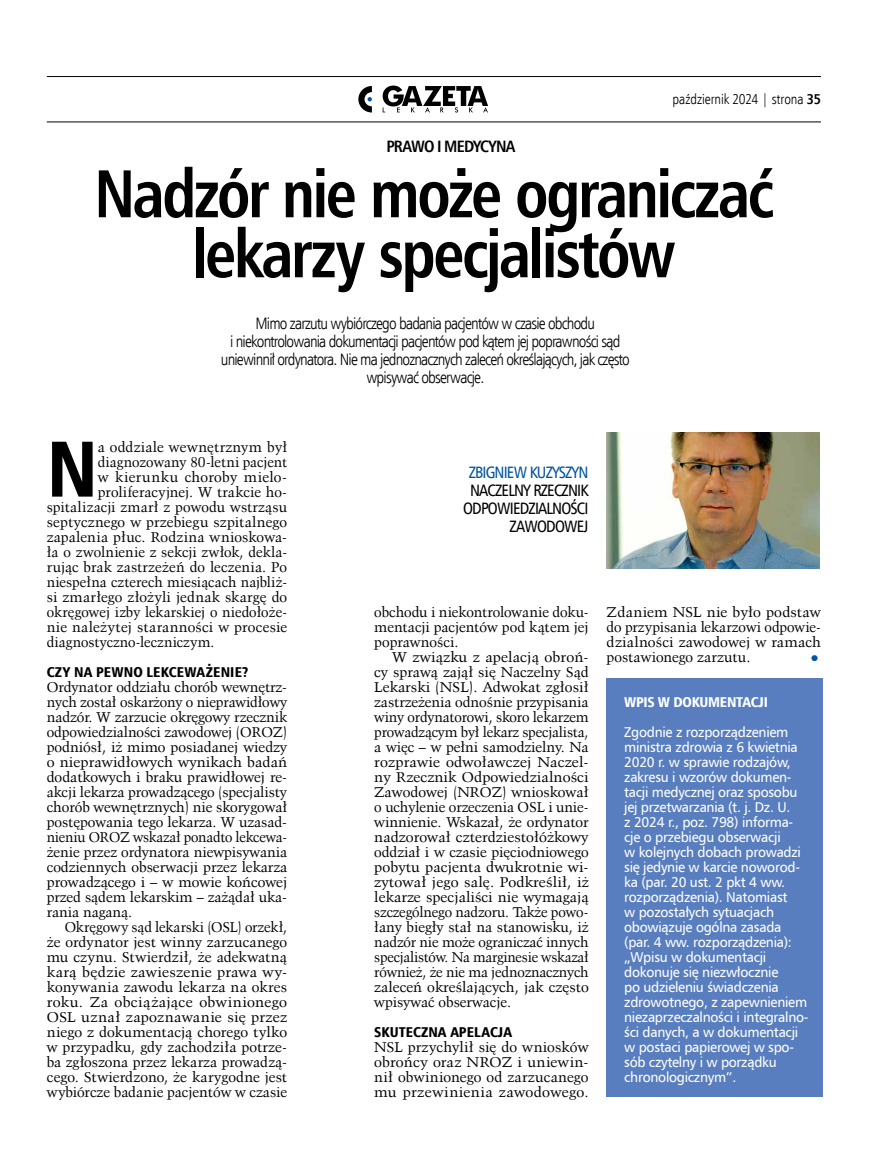
<style>
.page{position:relative;width:872px;height:1161px;background:#fff}
.page>*{position:absolute;margin:0;border:0;box-sizing:border-box;transform-origin:0 0}
.t1{font:79.05px "Humnst 777 Blk Cn EU";color:#000}
.t2{font:700 67.5px/60px "Humnst 777 Cn EU";letter-spacing:-.04em;color:#000;text-align:center;scale:.96 1}
.t3{font:21px "Kuenst 480 EU";color:#0053a2}
.t4{font:16.5px/18px "Humnst 777 Lt Cn EU";letter-spacing:-.05em;color:#000;text-align:center}
.t5{font:16.5px/18px "Humnst 777 Cn EU";letter-spacing:-.05em;color:#000;text-align:right}
.t6{font:16.5px "Humnst 777 Cn EU";letter-spacing:-.05em;color:#0053a2}
.t7{font:700 16.5px "Humnst 777 Cn EU";letter-spacing:-.05em;color:#000}
.t8{font:14.25px/15px "Kuenst 480 EU";letter-spacing:.01em;color:#000;text-align:justify}
.t9{font:14.25px/15px "Kuenst 480 EU";letter-spacing:.01em;color:#000;text-align:justify;scale:1.04 1}
.t10{font:14.25px/15px "Humnst 777 EU";letter-spacing:-.02em;color:#fff;scale:.96 1}
.t11{font:14.25px "Humnst 777 Blk Cn EU";color:#000}
.t12{font:14.25px "Humnst 777 Lt Cn EU";letter-spacing:-.005em;color:#000}
.t13{font:14.25px "Kuenst 480 EU";letter-spacing:.03em;color:#000}
.t14{font:14.25px "Humnst 777 Blk Cn EU";letter-spacing:-.02em;color:#fff}
.s1{font-family:"Humnst 777 Cn EU";font-weight:700}
</style>
<div class="page">
<hr style="left:47px;top:76px;width:774px;height:1px;background:#000">
<hr style="left:47px;top:122px;width:774px;height:1px;background:#000">
<svg style="left:383px;top:86px;width:105px;height:27px"></svg>
<svg style="left:358px;top:86px;width:14px;height:26px"></svg>
<img style="left:606px;top:433px;width:214px;height:135px">
<div style="left:606px;top:678px;width:217px;height:419px;background:#587ebf"></div>
<p class="t7" style="left:386px;top:135px;width:130px">PRAWO I MEDYCYNA</p>
<p class="t12" style="left:672px;top:90px;width:150px">październik 2024 | strona <span class="s1">35</span></p>
<h2 class="t2" style="left:94px;top:164px;width:709px">Nadzór nie może ograniczać lekarzy specjalistów</h2>
<p class="t4" style="left:221px;top:314px;width:410px">Mimo zarzutu wybiórczego badania pacjentów w czasie obchodu<br>i niekontrolowania dokumentacji pacjentów pod kątem jej poprawności sąd uniewinnił ordynatora. Nie ma jednoznacznych zaleceń określających, jak często wpisywać obserwacje.</p>
<h1 class="t1" style="left:47px;top:419px;width:53px">N</h1>
<p class="t8" style="left:98px;top:439px;width:191px">a oddziale wewnętrznym był</p>
<p class="t8" style="left:98px;top:454px;width:191px">diagnozowany 80-letni pacjent</p>
<p class="t13" style="left:98px;top:468px;width:191px">w kierunku choroby mielo-</p>
<p class="t8" style="left:98px;top:484px;width:191px">proliferacyjnej. W trakcie ho-</p>
<p class="t8" style="left:47px;top:499px;width:242px">spitalizacji zmarł z powodu wstrząsu</p>
<p class="t8" style="left:47px;top:514px;width:242px">septycznego w przebiegu szpitalnego</p>
<p class="t8" style="left:47px;top:529px;width:242px">zapalenia płuc. Rodzina wnioskowa-</p>
<p class="t8" style="left:47px;top:544px;width:242px">ła o zwolnienie z sekcji zwłok, dekla-</p>
<p class="t8" style="left:47px;top:559px;width:242px">rując brak zastrzeżeń do leczenia. Po</p>
<p class="t8" style="left:47px;top:574px;width:242px">niespełna czterech miesiącach najbliż-</p>
<p class="t8" style="left:47px;top:589px;width:242px">si zmarłego złożyli jednak skargę do</p>
<p class="t8" style="left:47px;top:604px;width:242px">okręgowej izby lekarskiej o niedołoże-</p>
<p class="t8" style="left:47px;top:619px;width:242px">nie należytej staranności w procesie</p>
<p class="t8" style="left:47px;top:634px;width:169px">diagnostyczno-leczniczym.</p>
<p class="t11" style="left:47px;top:662px;width:203px">CZY NA PEWNO LEKCEWAŻENIE?</p>
<p class="t8" style="left:47px;top:679px;width:242px">Ordynator oddziału chorób wewnętrz&shy;nych został oskarżony o nieprawidłowy nadzór. W zarzucie okręgowy rzecznik odpowiedzialności zawodowej (OROZ) podniósł, iż mimo posiadanej wiedzy o nieprawidłowych wynikach badań dodatkowych i braku prawidłowej re&shy;akcji lekarza prowadzącego (specjalisty chorób wewnętrznych) nie skorygował postępowania tego lekarza. W uzasad&shy;nieniu OROZ wskazał ponadto lekcewa&shy;żenie przez ordynatora niewpisywania codziennych obserwacji przez lekarza prowadzącego i – w mowie końcowej przed sądem lekarskim – zażądał uka&shy;rania naganą.</p>
<p class="t8" style="left:47px;top:919px;width:242px;text-indent:18px">Okręgowy sąd lekarski (OSL) orzekł, że ordynator jest winny zarzucanego mu czynu. Stwierdził, że adekwatną karą będzie zawieszenie prawa wy&shy;konywania zawodu lekarza na okres roku. Za obciążające obwinionego OSL uznał zapoznawanie się przez niego z dokumentacją chorego tylko w przypadku, gdy zachodziła potrze&shy;ba zgłoszona przez lekarza prowadzą&shy;cego. Stwierdzono, że karygodne jest wybiórcze badanie pacjentów w czasie</p>
<p class="t6" style="left:469px;top:461px;width:121px">ZBIGNIEW KUZYSZYN</p>
<p class="t5" style="left:463px;top:481px;width:127px">NACZELNY RZECZNIK<br>ODPOWIEDZIALNOŚCI<br>ZAWODOWEJ</p>
<p class="t8" style="left:374px;top:604px;width:216px">obchodu i niekontrolowanie doku&shy;mentacji pacjentów pod kątem jej poprawności.</p>
<p class="t9" style="left:374px;top:649px;width:208px;text-indent:18px">W związku z apelacją obroń&shy;cy sprawą zajął się Naczelny Sąd Lekarski (NSL). Adwokat zgłosił zastrzeżenia odnośnie przypisania winy ordynatorowi, skoro lekarzem prowadzącym był lekarz specjalista, a więc – w pełni samodzielny. Na rozprawie odwoławczej Naczel&shy;ny Rzecznik Odpowiedzialności Zawodowej (NROZ) wnioskował o uchylenie orzeczenia OSL i unie&shy;winnienie. Wskazał, że ordynator nadzorował czterdziestołóżkowy oddział i w czasie pięciodniowego pobytu pacjenta dwukrotnie wi&shy;zytował jego salę. Podkreślił, iż lekarze specjaliści nie wymagają szczególnego nadzoru. Także powo&shy;łany biegły stał na stanowisku, iż nadzór nie może ograniczać innych specjalistów. Na marginesie wskazał również, że nie ma jednoznacznych zaleceń określających, jak często wpisywać obserwacje.</p>
<p class="t11" style="left:374px;top:1022px;width:139px">SKUTECZNA APELACJA</p>
<p class="t8" style="left:374px;top:1039px;width:216px">NSL przychylił się do wniosków obrońcy oraz NROZ i uniewin&shy;nił obwinionego od zarzucanego mu przewinienia zawodowego.</p>
<p class="t8" style="left:606px;top:604px;width:216px">Zdaniem NSL nie było podstaw do przypisania lekarzowi odpowie&shy;dzialności zawodowej w ramach postawionego zarzutu.</p>
<h3 class="t3" style="left:808px;top:646px;width:14px">•</h3>
<p class="t14" style="left:624px;top:692px;width:145px">WPIS W DOKUMENTACJI</p>
<p class="t10" style="left:624px;top:724px;width:193px">Zgodnie z rozporządzeniem ministra zdrowia z 6 kwietnia<br>2020 r. w sprawie rodzajów, zakresu i wzorów dokumen&shy;tacji medycznej oraz sposobu jej przetwarzania (t. j. Dz. U.<br>z 2024 r., poz. 798) informa&shy;cje o przebiegu obserwacji<br>w kolejnych dobach prowadzi się jedynie w karcie noworod&shy;ka (par. 20 ust. 2 pkt 4 ww. rozporządzenia). Natomiast<br>w pozostałych sytuacjach obowiązuje ogólna zasada (par. 4 ww. rozporządzenia): „Wpisu w dokumentacji dokonuje się niezwłocznie<br>po udzieleniu świadczenia zdrowotnego, z zapewnieniem niezaprzeczalności i integralno&shy;ści danych, a w dokumentacji w postaci papierowej w spo&shy;sób czytelny i w porządku chronologicznym”.</p>
</div>
